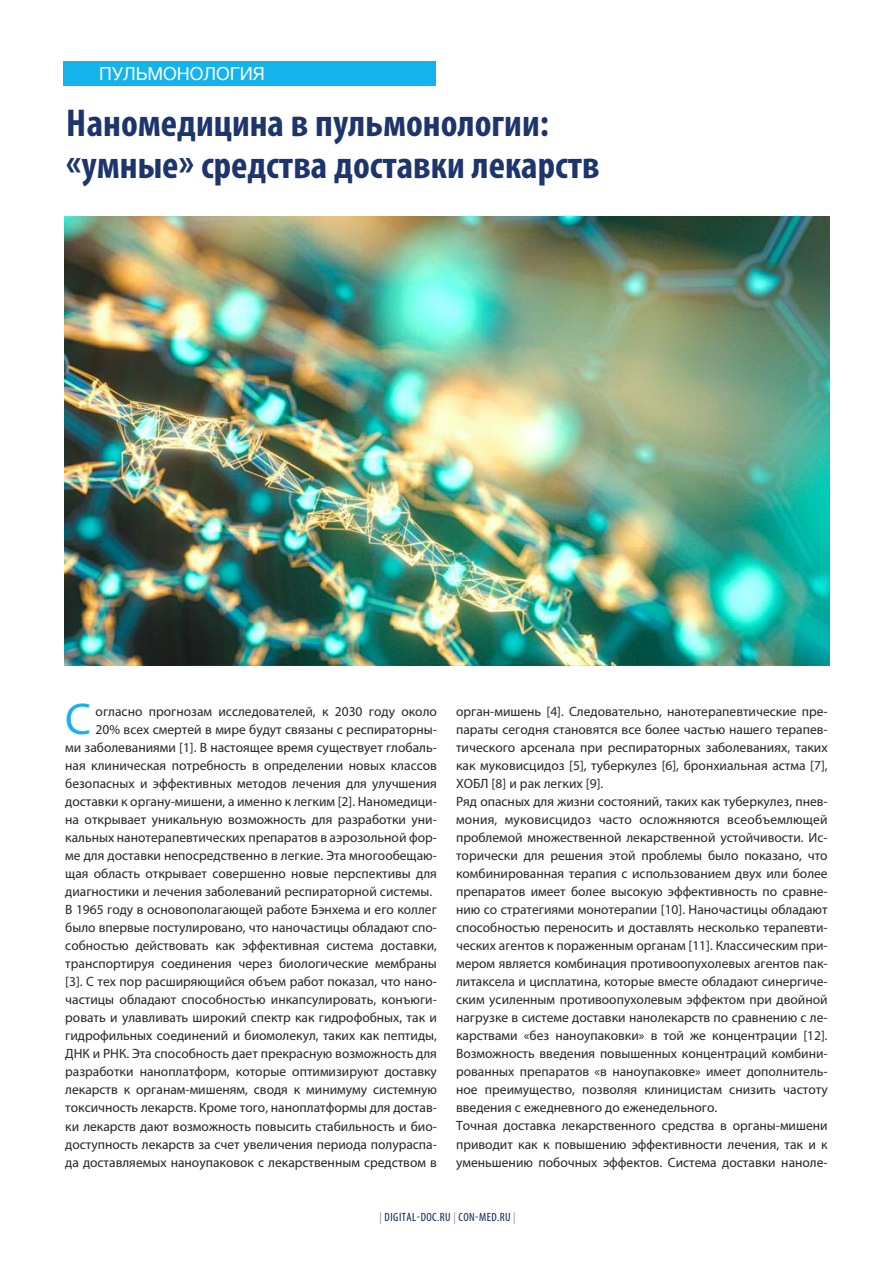
<style>
.page{position:relative;width:893px;height:1263px;background:#fff}
.page>*{position:absolute;margin:0;border:0;box-sizing:border-box;transform-origin:0 0}
.t1{font:44.7px "Myriad Pro";color:#15b3ed}
.t2{font:700 condensed 39px/42px "Myriad Pro";color:#1d356c}
.t3{font:18px "Helvetica Neue";color:#fff}
.t4{font:13.5px/18px "Myriad Pro";color:#272526}
.t5{font:condensed 12px "Myriad Pro";letter-spacing:.04em;color:#11245a}
.s1{color:#8892ac}
</style>
<div class="page">
<div style="left:64px;top:61px;width:372px;height:25px;background:#15b3ed"></div>
<img style="left:64px;top:216px;width:766px;height:449px">
<h3 class="t3" style="left:99px;top:63px;width:167px">пульмонология</h3>
<h2 class="t2" style="left:66px;top:105px;width:535px">Наномедицина в пульмонологии: «умные» средства доставки лекарств</h2>
<h1 class="t1" style="left:65px;top:703px;width:27px">С</h1>
<p class="t4" style="left:96px;top:704px;width:343px">огласно прогнозам исследователей, к 2030 году около</p>
<p class="t4" style="left:96px;top:722px;width:343px">20% всех смертей в мире будут связаны с респираторны-</p>
<p class="t4" style="left:65px;top:740px;width:373px">ми заболеваниями [1]. В настоящее время существует глобаль-</p>
<p class="t4" style="left:65px;top:758px;width:373px">ная клиническая потребность в определении новых классов</p>
<p class="t4" style="left:65px;top:776px;width:373px">безопасных и эффективных методов лечения для улучшения</p>
<p class="t4" style="left:65px;top:794px;width:373px">доставки к органу-мишени, а именно к легким [2]. Наномедици-</p>
<p class="t4" style="left:65px;top:812px;width:373px">на открывает уникальную возможность для разработки уни-</p>
<p class="t4" style="left:65px;top:830px;width:373px">кальных нанотерапевтических препаратов в аэрозольной фор-</p>
<p class="t4" style="left:65px;top:848px;width:373px">ме для доставки непосредственно в легкие. Эта многообещаю-</p>
<p class="t4" style="left:65px;top:866px;width:373px">щая область открывает совершенно новые перспективы для</p>
<p class="t4" style="left:65px;top:884px;width:368px">диагностики и лечения заболеваний респираторной системы.</p>
<p class="t4" style="left:65px;top:902px;width:373px">В 1965 году в основополагающей работе Бэнхема и его коллег</p>
<p class="t4" style="left:65px;top:920px;width:373px">было впервые постулировано, что наночастицы обладают спо-</p>
<p class="t4" style="left:65px;top:938px;width:373px">собностью действовать как эффективная система доставки,</p>
<p class="t4" style="left:65px;top:956px;width:373px">транспортируя соединения через биологические мембраны</p>
<p class="t4" style="left:65px;top:974px;width:373px">[3]. С тех пор расширяющийся объем работ показал, что нано-</p>
<p class="t4" style="left:65px;top:992px;width:373px">частицы обладают способностью инкапсулировать, конъюги-</p>
<p class="t4" style="left:65px;top:1010px;width:373px">ровать и улавливать широкий спектр как гидрофобных, так и</p>
<p class="t4" style="left:65px;top:1028px;width:373px">гидрофильных соединений и биомолекул, таких как пептиды,</p>
<p class="t4" style="left:65px;top:1046px;width:373px">ДНК и РНК. Эта способность дает прекрасную возможность для</p>
<p class="t4" style="left:65px;top:1064px;width:373px">разработки наноплатформ, которые оптимизируют доставку</p>
<p class="t4" style="left:65px;top:1082px;width:373px">лекарств к органам-мишеням, сводя к минимуму системную</p>
<p class="t4" style="left:65px;top:1100px;width:373px">токсичность лекарств. Кроме того, наноплатформы для достав-</p>
<p class="t4" style="left:65px;top:1118px;width:373px">ки лекарств дают возможность повысить стабильность и био-</p>
<p class="t4" style="left:65px;top:1136px;width:373px">доступность лекарств за счет увеличения периода полураспа-</p>
<p class="t4" style="left:65px;top:1154px;width:373px">да доставляемых наноупаковок с лекарственным средством в</p>
<p class="t4" style="left:456px;top:704px;width:373px">орган-мишень [4]. Следовательно, нанотерапевтические пре&shy;параты сегодня становятся все более частью нашего терапев&shy;тического арсенала при респираторных заболеваниях, таких как муковисцидоз [5], туберкулез [6], бронхиальная астма [7], ХОБЛ [8] и рак легких [9].<br>Ряд опасных для жизни состояний, таких как туберкулез, пнев&shy;мония, муковисцидоз часто осложняются всеобъемлющей проблемой множественной лекарственной устойчивости. Ис&shy;торически для решения этой проблемы было показано, что комбинированная терапия с использованием двух или более препаратов имеет более высокую эффективность по сравне&shy;нию со стратегиями монотерапии [10]. Наночастицы обладают способностью переносить и доставлять несколько терапевти&shy;ческих агентов к пораженным органам [11]. Классическим при&shy;мером является комбинация противоопухолевых агентов пак&shy;литаксела и цисплатина, которые вместе обладают синергиче&shy;ским усиленным противоопухолевым эффектом при двойной нагрузке в системе доставки нанолекарств по сравнению с ле&shy;карствами «без наноупаковки» в той же концентрации [12].<br>Возможность введения повышенных концентраций комбини&shy;рованных препаратов «в наноупаковке» имеет дополнитель&shy;ное преимущество, позволяя клиницистам снизить частоту введения с ежедневного до еженедельного.<br>Точная доставка лекарственного средства в органы-мишени приводит как к повышению эффективности лечения, так и к уменьшению побочных эффектов. Система доставки наноле-</p>
<p class="t5" style="left:380px;top:1213px;width:138px"><span class="s1">|</span> DIGITAL-DOC.RU <span class="s1">|</span> CON-MED.RU <span class="s1">|</span></p>
</div>
